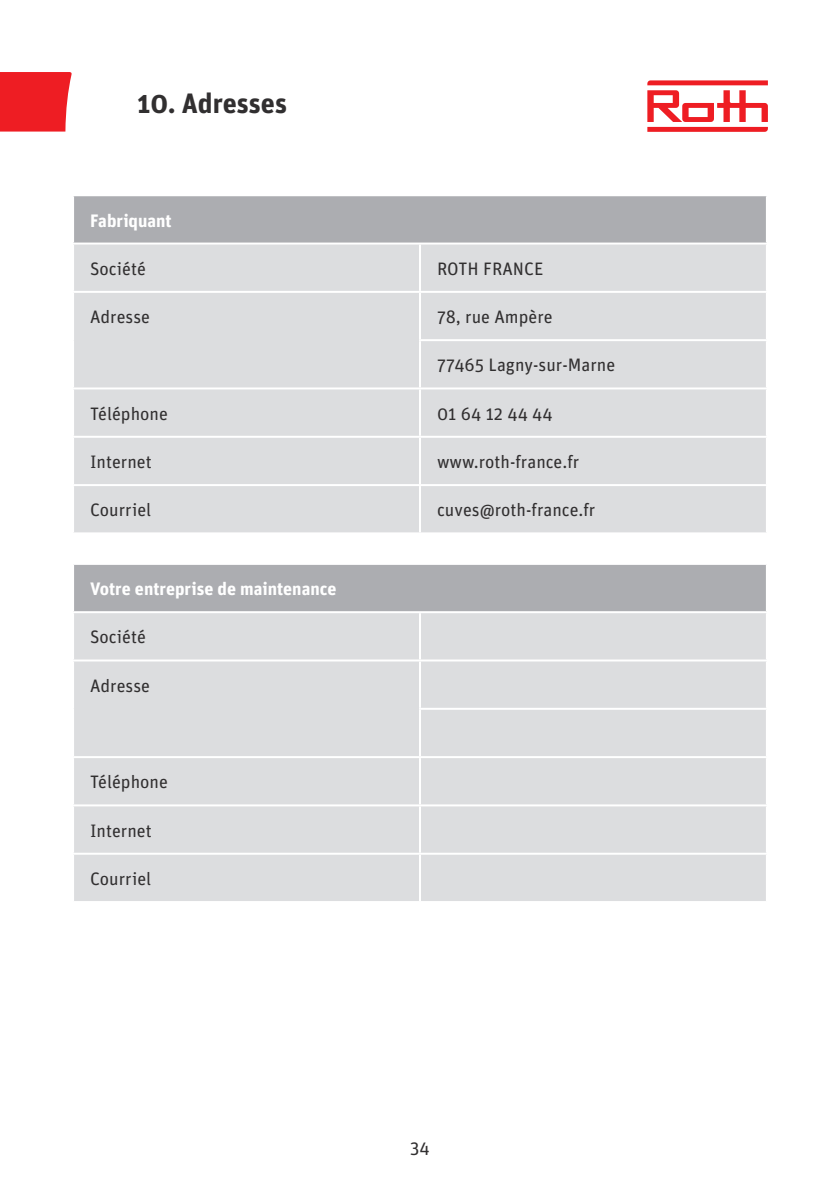
<style>
.page{position:relative;width:840px;height:1191px;background:#fff}
.page>*{position:absolute;margin:0;border:0;box-sizing:border-box;transform-origin:0 0}
.t1{font:700 28px "Unit OT";color:#312f30}
.t2{font:18px "Unit OT";color:#312f30}
.t3{font:700 18px "Unit OT";color:#fff}
</style>
<div class="page">
<svg style="left:647px;top:80px;width:120px;height:52px"></svg>
<svg style="left:0;top:72px;width:72px;height:60px;background:#ef2c31"></svg>
<div style="left:73px;top:195px;width:693px;height:48px;background:#acadb1"></div>
<div style="left:74px;top:244px;width:691px;height:288px;background:#dcdddf"></div>
<hr style="left:72px;top:194px;width:348px;height:2px;background:#fff">
<hr style="left:72px;top:196px;width:2px;height:46px;background:#fff">
<hr style="left:420px;top:194px;width:347px;height:2px;background:#fff">
<hr style="left:765px;top:196px;width:2px;height:46px;background:#fff">
<hr style="left:72px;top:242px;width:348px;height:2px;background:#fff">
<hr style="left:420px;top:242px;width:347px;height:2px;background:#fff">
<hr style="left:419px;top:244px;width:2px;height:47px;background:#fff">
<hr style="left:72px;top:291px;width:348px;height:2px;background:#fff">
<hr style="left:420px;top:291px;width:347px;height:2px;background:#fff">
<hr style="left:419px;top:293px;width:2px;height:46px;background:#fff">
<hr style="left:419px;top:339px;width:348px;height:2px;background:#fff">
<hr style="left:419px;top:341px;width:2px;height:46px;background:#fff">
<hr style="left:72px;top:387px;width:348px;height:2px;background:#fff">
<hr style="left:420px;top:387px;width:347px;height:2px;background:#fff">
<hr style="left:419px;top:389px;width:2px;height:47px;background:#fff">
<hr style="left:72px;top:436px;width:348px;height:2px;background:#fff">
<hr style="left:420px;top:436px;width:347px;height:2px;background:#fff">
<hr style="left:419px;top:438px;width:2px;height:46px;background:#fff">
<hr style="left:72px;top:484px;width:348px;height:2px;background:#fff">
<hr style="left:420px;top:484px;width:347px;height:2px;background:#fff">
<hr style="left:419px;top:486px;width:2px;height:46px;background:#fff">
<div style="left:73px;top:564px;width:693px;height:48px;background:#acadb1"></div>
<div style="left:74px;top:613px;width:691px;height:288px;background:#dcdddf"></div>
<hr style="left:72px;top:563px;width:348px;height:2px;background:#fff">
<hr style="left:72px;top:565px;width:2px;height:46px;background:#fff">
<hr style="left:420px;top:563px;width:347px;height:2px;background:#fff">
<hr style="left:765px;top:565px;width:2px;height:46px;background:#fff">
<hr style="left:72px;top:611px;width:348px;height:2px;background:#fff">
<hr style="left:420px;top:611px;width:347px;height:2px;background:#fff">
<hr style="left:419px;top:613px;width:2px;height:46px;background:#fff">
<hr style="left:72px;top:659px;width:348px;height:2px;background:#fff">
<hr style="left:420px;top:659px;width:347px;height:2px;background:#fff">
<hr style="left:419px;top:661px;width:2px;height:47px;background:#fff">
<hr style="left:419px;top:708px;width:348px;height:2px;background:#fff">
<hr style="left:419px;top:710px;width:2px;height:46px;background:#fff">
<hr style="left:72px;top:756px;width:348px;height:2px;background:#fff">
<hr style="left:420px;top:756px;width:347px;height:2px;background:#fff">
<hr style="left:419px;top:758px;width:2px;height:46px;background:#fff">
<hr style="left:72px;top:804px;width:348px;height:2px;background:#fff">
<hr style="left:420px;top:804px;width:347px;height:2px;background:#fff">
<hr style="left:419px;top:806px;width:2px;height:46px;background:#fff">
<hr style="left:72px;top:852px;width:348px;height:2px;background:#fff">
<hr style="left:420px;top:852px;width:347px;height:2px;background:#fff">
<hr style="left:419px;top:854px;width:2px;height:47px;background:#fff">
<h1 class="t1" style="left:137px;top:85px;width:151px">10. Adresses</h1>
<p class="t3" style="left:90px;top:208px;width:83px">Fabriquant</p>
<p class="t2" style="left:90px;top:257px;width:57px">Société</p>
<p class="t2" style="left:437px;top:257px;width:108px">ROTH FRANCE</p>
<p class="t2" style="left:90px;top:305px;width:61px">Adresse</p>
<p class="t2" style="left:437px;top:305px;width:117px">78, rue Ampère</p>
<p class="t2" style="left:437px;top:354px;width:180px">77465 Lagny-sur-Marne</p>
<p class="t2" style="left:90px;top:402px;width:79px">Téléphone</p>
<p class="t2" style="left:437px;top:402px;width:117px">01 64 12 44 44</p>
<p class="t2" style="left:90px;top:450px;width:63px">Internet</p>
<p class="t2" style="left:437px;top:450px;width:144px">www.roth-france.fr</p>
<p class="t2" style="left:90px;top:499px;width:63px">Courriel</p>
<p class="t2" style="left:437px;top:499px;width:160px">cuves@roth-france.fr</p>
<p class="t3" style="left:90px;top:577px;width:248px">Votre entreprise de maintenance</p>
<p class="t2" style="left:90px;top:626px;width:57px">Société</p>
<p class="t2" style="left:90px;top:674px;width:61px">Adresse</p>
<p class="t2" style="left:90px;top:771px;width:79px">Téléphone</p>
<p class="t2" style="left:90px;top:819px;width:63px">Internet</p>
<p class="t2" style="left:90px;top:867px;width:63px">Courriel</p>
<p class="t2" style="left:410px;top:1136px;width:21px">34</p>
</div>
